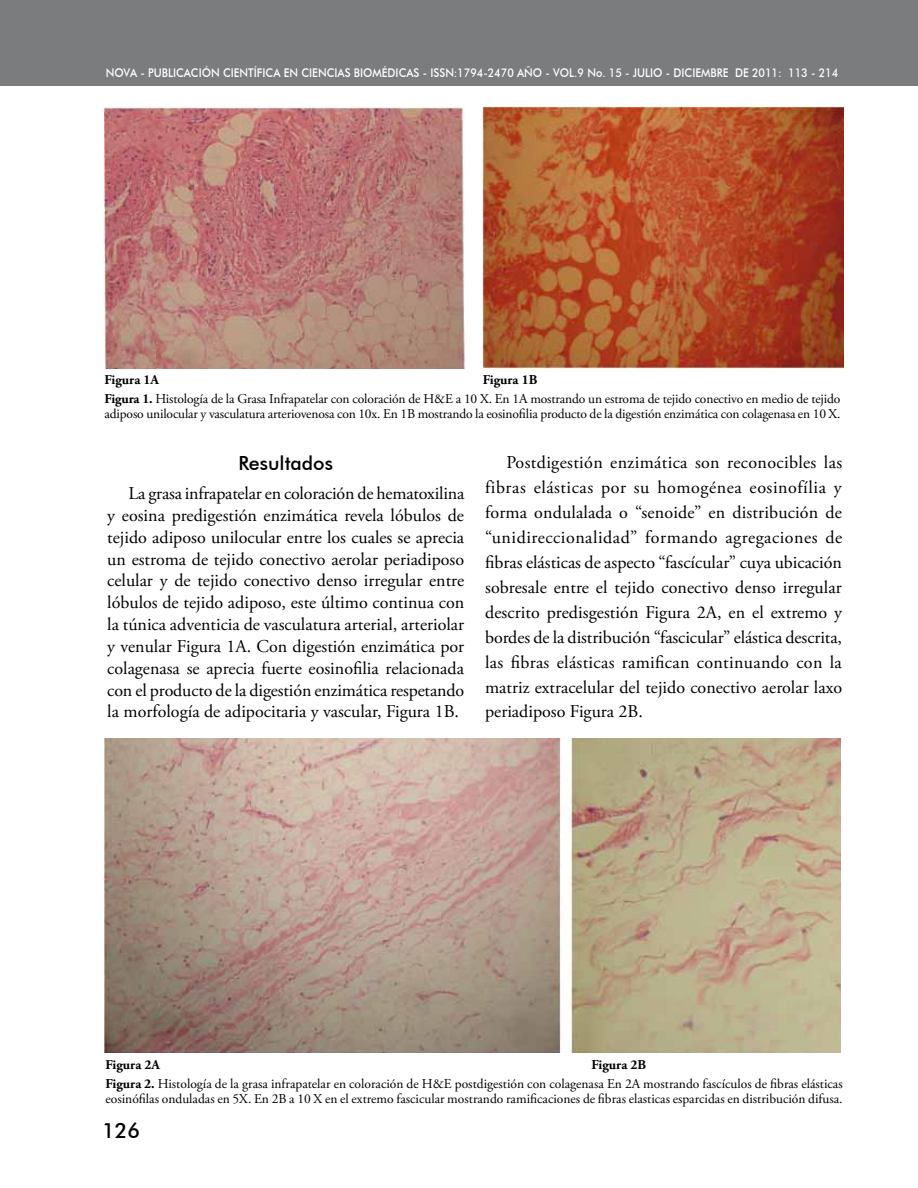
<style>
.page{position:relative;width:918px;height:1188px;background:#fff}
.page>*{position:absolute;margin:0;border:0;box-sizing:border-box;transform-origin:0 0}
.t1{font:500 21px "Futura BT";color:#000}
.t2{font:500 19.5px "Futura BT";color:#000}
.t3{font:18px/21.9px "Adobe Garamond Pro";color:#000;text-align:justify}
.t4{font:13.5px/19.2px "Adobe Garamond Pro";letter-spacing:-.005em;color:#000}
.t5{font:700 13.5px "Adobe Garamond Pro";color:#000}
.t6{font:500 12px "Futura BT";color:#fff;scale:.9 1}
.s1{font-weight:700}
</style>
<div class="page">
<div style="left:0;top:0;width:918px;height:86px;background:#7b7c7e"></div>
<img style="left:105px;top:739px;width:736px;height:314px">
<img style="left:105px;top:108px;width:360px;height:260px">
<img style="left:483px;top:107px;width:360px;height:261px">
<p class="t6" style="left:106px;top:66px;width:646px">NOVA - PUBLICACIÓN CIENTÍFICA EN CIENCIAS BIOMÉDICAS - ISSN:1794-2470 AÑO - VOL.9 NO. 15 - JULIO - DICIE</p>
<p class="t6" style="left:701px;top:66px;width:154px">MBRE DE 2011: 113 - 214</p>
<p class="t5" style="left:105px;top:372px;width:56px">Figura 1A</p>
<p class="t5" style="left:483px;top:372px;width:56px">Figura 1B</p>
<p class="t4" style="left:105px;top:392px;width:737px;line-height:15px"><span class="s1">Figura 1.</span> Histología de la Grasa Infrapatelar con coloración de H&amp;E a 10 X. En 1A mostrando un estroma de tejido conectivo en medio de tejido adiposo unilocular y vasculatura arteriovenosa con 10x. En 1B mostrando la eosinofilia producto de la digestión enzimática con colagenasa en 10 X.</p>
<p class="t2" style="left:238px;top:451px;width:96px">RESULTADOS</p>
<p class="t3" style="left:107px;top:483px;width:359px;text-indent:21px">La grasa infrapatelar en coloración de hematoxilina y eosina predigestión enzimática revela lóbulos de tejido adiposo unilocular entre los cuales se aprecia un estroma de tejido conectivo aerolar periadiposo celular y de tejido conectivo denso irregular entre lóbulos de tejido adiposo, este último continua con la túnica adventicia de vasculatura arterial, arteriolar y venular Figura 1A. Con digestión enzimática por colagenasa se aprecia fuerte eosinofilia relacionada con el producto de la digestión enzimática respetando la morfología de adipocitaria y vascular, Figura 1B.</p>
<p class="t3" style="left:485px;top:450px;width:359px;line-height:24.9px;text-indent:21px">Postdigestión enzimática son reconocibles las fibras elásticas por su homogénea eosinofília y forma ondulalada o “senoide” en distribución de “unidireccionalidad” formando agregaciones de fibras elásticas de aspecto “fascícular” cuya ubicación sobresale entre el tejido conectivo denso irregular descrito predisgestión Figura 2A, en el extremo y bordes de la distribución “fascicular” elástica descrita, las fibras elásticas ramifican continuando con la matriz extracelular del tejido conectivo aerolar laxo periadiposo Figura 2B.</p>
<p class="t5" style="left:106px;top:1057px;width:56px">Figura 2A</p>
<p class="t4" style="left:106px;top:1055px;width:739px;text-indent:486px"><span class="s1">Figura 2B<br>Figura 2.</span> Histología de la grasa infrapatelar en coloración de H&amp;E postdigestión con colagenasa En 2A mostrando fascículos de fibras elásticas</p>
<p class="t4" style="left:106px;top:1090px;width:739px">eosinófilas onduladas en 5X. En 2B a 10 X en el extremo fascicular mostrando ramificaciones de fibras elasticas esparcidas en distribución difusa.</p>
<p class="t1" style="left:102px;top:1118px;width:40px">126</p>
</div>
